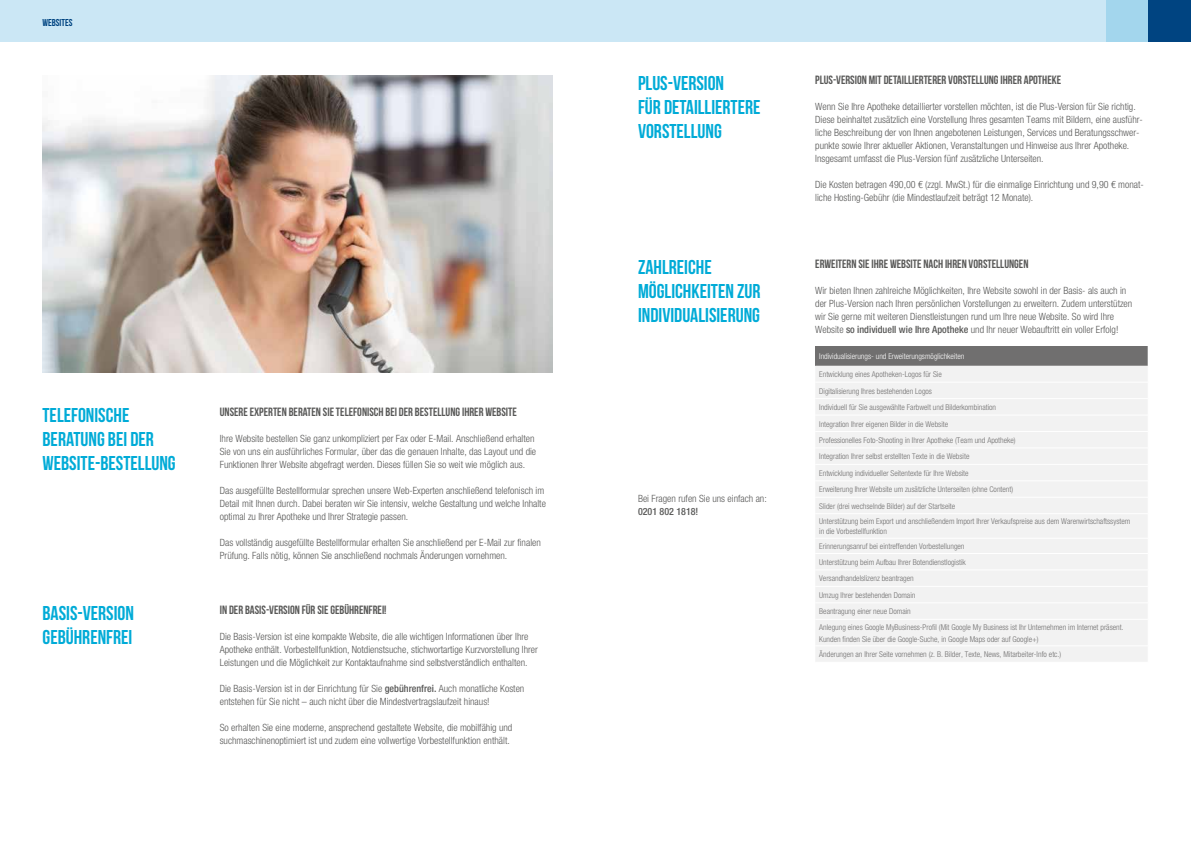
<style>
.page{position:relative;width:1191px;height:842px;background:#fff}
.page>*{position:absolute;margin:0;border:0;box-sizing:border-box;transform-origin:0 0}
.t1{font:20px/24px "Bebas Neue";color:#00abd7}
.t2{font:12px "Bebas Neue";color:#575756}
.t3{font:300 condensed 10px/13px "Helvetica Neue LT";color:#575756}
.t4{font:500 condensed 10px "Helvetica Neue LT";color:#575756}
.t5{font:10px "Bebas Neue";color:#004481}
.t6{font:300 condensed 8px/16.4px "Helvetica Neue LT";color:#706f6f}
.t7{font:300 condensed 8px "Helvetica Neue LT";color:#fff}
.s1{font-weight:500}
</style>
<div class="page">
<div style="left:1106px;top:0;width:42px;height:42px;background:#a3d6ed"></div>
<div style="left:1px;top:0;width:1105px;height:42px;background:#cbe7f5"></div>
<div style="left:1148px;top:0;width:43px;height:42px;background:#004481"></div>
<img style="left:43px;top:75px;width:510px;height:298px">
<div style="left:815px;top:346px;width:333px;height:20px;background:#706f6f"></div>
<div style="left:816px;top:366px;width:331px;height:296px;background:#f2f2f2"></div>
<hr style="left:815px;top:382px;width:333px;height:1px;background:#fff">
<hr style="left:815px;top:398px;width:333px;height:1px;background:#fff">
<hr style="left:815px;top:415px;width:333px;height:1px;background:#fff">
<hr style="left:815px;top:431px;width:333px;height:1px;background:#fff">
<hr style="left:815px;top:448px;width:333px;height:1px;background:#fff">
<hr style="left:815px;top:464px;width:333px;height:1px;background:#fff">
<hr style="left:815px;top:481px;width:333px;height:1px;background:#fff">
<hr style="left:815px;top:497px;width:333px;height:1px;background:#fff">
<hr style="left:815px;top:513px;width:333px;height:1px;background:#fff">
<hr style="left:815px;top:538px;width:333px;height:1px;background:#fff">
<hr style="left:815px;top:553px;width:333px;height:1px;background:#fff">
<hr style="left:815px;top:570px;width:333px;height:1px;background:#fff">
<hr style="left:815px;top:586px;width:333px;height:1px;background:#fff">
<hr style="left:815px;top:603px;width:333px;height:1px;background:#fff">
<hr style="left:815px;top:619px;width:333px;height:1px;background:#fff">
<hr style="left:815px;top:645px;width:333px;height:1px;background:#fff">
<p class="t5" style="left:43px;top:17px;width:31px">WEBSITES</p>
<h1 class="t1" style="left:43px;top:403px;width:135px">TELEFONISCHE<br>BERATUNG BEI DER<br>WEBSITE-BESTELLUNG</h1>
<p class="t2" style="left:220px;top:405px;width:299px">UNSERE EXPERTEN BERATEN SIE TELEFONISCH BEI DER BESTELLUNG IHRER WEBSITE</p>
<p class="t3" style="left:220px;top:432px;width:318px">Ihre Website bestellen Sie ganz unkompliziert per Fax oder E-Mail. Anschließend erhalten<br>Sie von uns ein ausführliches Formular, über das die genauen Inhalte, das Layout und die<br>Funktionen Ihrer Website abgefragt werden. Dieses füllen Sie so weit wie möglich aus.</p>
<p class="t3" style="left:220px;top:484px;width:328px">Das ausgefüllte Bestellformular sprechen unsere Web-Experten anschließend telefonisch im<br>Detail mit Ihnen durch. Dabei beraten wir Sie intensiv, welche Gestaltung und welche Inhalte optimal zu Ihrer Apotheke und Ihrer Strategie passen.</p>
<p class="t3" style="left:220px;top:536px;width:322px">Das vollständig ausgefüllte Bestellformular erhalten Sie anschließend per E-Mail zur finalen<br>Prüfung. Falls nötig, können Sie anschließend nochmals Änderungen vornehmen.</p>
<h1 class="t1" style="left:43px;top:601px;width:93px">BASIS-VERSION<br>GEBÜHRENFREI</h1>
<p class="t2" style="left:220px;top:603px;width:168px">IN DER BASIS-VERSION FÜR SIE GEBÜHRENFREI!</p>
<p class="t3" style="left:220px;top:630px;width:320px">Die Basis-Version ist eine kompakte Website, die alle wichtigen Informationen über Ihre<br>Apotheke enthält. Vorbestellfunktion, Notdienstsuche, stichwortartige Kurzvorstellung Ihrer<br>Leistungen und die Möglichkeit zur Kontaktaufnahme sind selbstverständlich enthalten.</p>
<p class="t3" style="left:220px;top:682px;width:306px">Die Basis-Version ist in der Einrichtung für Sie <span class="s1">gebührenfrei.</span> Auch monatliche Kosten entstehen für Sie nicht – auch nicht über die Mindestvertragslaufzeit hinaus!</p>
<p class="t3" style="left:220px;top:721px;width:294px">So erhalten Sie eine moderne, ansprechend gestaltete Website, die mobilfähig und suchmaschinenoptimiert ist und zudem eine vollwertige Vorbestellfunktion enthält.</p>
<h1 class="t1" style="left:638px;top:71px;width:124px">PLUS-VERSION<br>FÜR DETAILLIERTERE<br>VORSTELLUNG</h1>
<p class="t2" style="left:815px;top:73px;width:247px">PLUS-VERSION MIT DETAILLIERTERER VORSTELLUNG IHRER APOTHEKE</p>
<p class="t3" style="left:815px;top:100px;width:329px">Wenn Sie Ihre Apotheke detaillierter vorstellen möchten, ist die Plus-Version für Sie richtig.<br>Diese beinhaltet zusätzlich eine Vorstellung Ihres gesamten Teams mit Bildern, eine ausführ&shy;liche Beschreibung der von Ihnen angebotenen Leistungen, Services und Beratungsschwer&shy;punkte sowie Ihrer aktueller Aktionen, Veranstaltungen und Hinweise aus Ihrer Apotheke.<br>Insgesamt umfasst die Plus-Version fünf zusätzliche Unterseiten.</p>
<p class="t3" style="left:815px;top:178px;width:330px">Die Kosten betragen 490,00 € (zzgl. MwSt.) für die einmalige Einrichtung und 9,90 € monat&shy;liche Hosting-Gebühr (die Mindestlaufzeit beträgt 12 Monate).</p>
<h1 class="t1" style="left:638px;top:255px;width:124px">ZAHLREICHE<br>MÖGLICHKEITEN ZUR<br>INDIVIDUALISIERUNG</h1>
<p class="t2" style="left:815px;top:258px;width:215px">ERWEITERN SIE IHRE WEBSITE NACH IHREN VORSTELLUNGEN</p>
<p class="t3" style="left:815px;top:284px;width:318px">Wir bieten Ihnen zahlreiche Möglichkeiten, Ihre Website sowohl in der Basis- als auch in der Plus-Version nach Ihren persönlichen Vorstellungen zu erweitern. Zudem unterstützen wir Sie gerne mit weiteren Dienstleistungen rund um Ihre neue Website. So wird Ihre Website <span class="s1">so individuell wie Ihre Apotheke</span> und Ihr neuer Webauftritt ein voller Erfolg!</p>
<p class="t3" style="left:638px;top:491px;width:130px">Bei Fragen rufen Sie uns einfach an:</p>
<p class="t4" style="left:638px;top:505px;width:62px">0201 802 1818!</p>
<p class="t7" style="left:819px;top:352px;width:147px">Individualisierungs- und Erweiterungsmöglichkeiten</p>
<p class="t6" style="left:819px;top:366px;width:198px">Entwicklung eines Apotheken-Logos für Sie<br>Digitalisierung Ihres bestehenden Logos<br>Individuell für Sie ausgewählte Farbwelt und Bilderkombination Integration Ihrer eigenen Bilder in die Website<br>Professionelles Foto-Shooting in Ihrer Apotheke (Team und Apotheke)<br>Integration Ihrer selbst erstellten Texte in die Website<br>Entwicklung individueller Seitentexte für Ihre Website<br>Erweiterung Ihrer Website um zusätzliche Unterseiten (ohne Content)<br>Slider (drei wechselnde Bilder) auf der Startseite</p>
<p class="t6" style="left:819px;top:516px;width:312px;line-height:10px">Unterstützung beim Export und anschließendem Import Ihrer Verkaufspreise aus dem Warenwirtschaftssystem in die Vorbestellfunktion</p>
<p class="t6" style="left:819px;top:538px;width:148px">Erinnerungsanruf bei eintreffenden Vorbestellungen Unterstützung beim Aufbau Ihrer Botendienstlogistik Versandhandelslizenz beantragen<br>Umzug Ihrer bestehenden Domain<br>Beantragung einer neue Domain</p>
<p class="t6" style="left:819px;top:621px;width:306px;line-height:12px">Anlegung eines Google MyBusiness-Profil (Mit Google My Business ist Ihr Unternehmen im Internet präsent.<br>Kunden finden Sie über die Google-Suche, in Google Maps oder auf Google+)</p>
<p class="t6" style="left:819px;top:646px;width:243px">Änderungen an Ihrer Seite vornehmen (z. B. Bilder, Texte, News, Mitarbeiter-Info etc.)</p>
</div>
